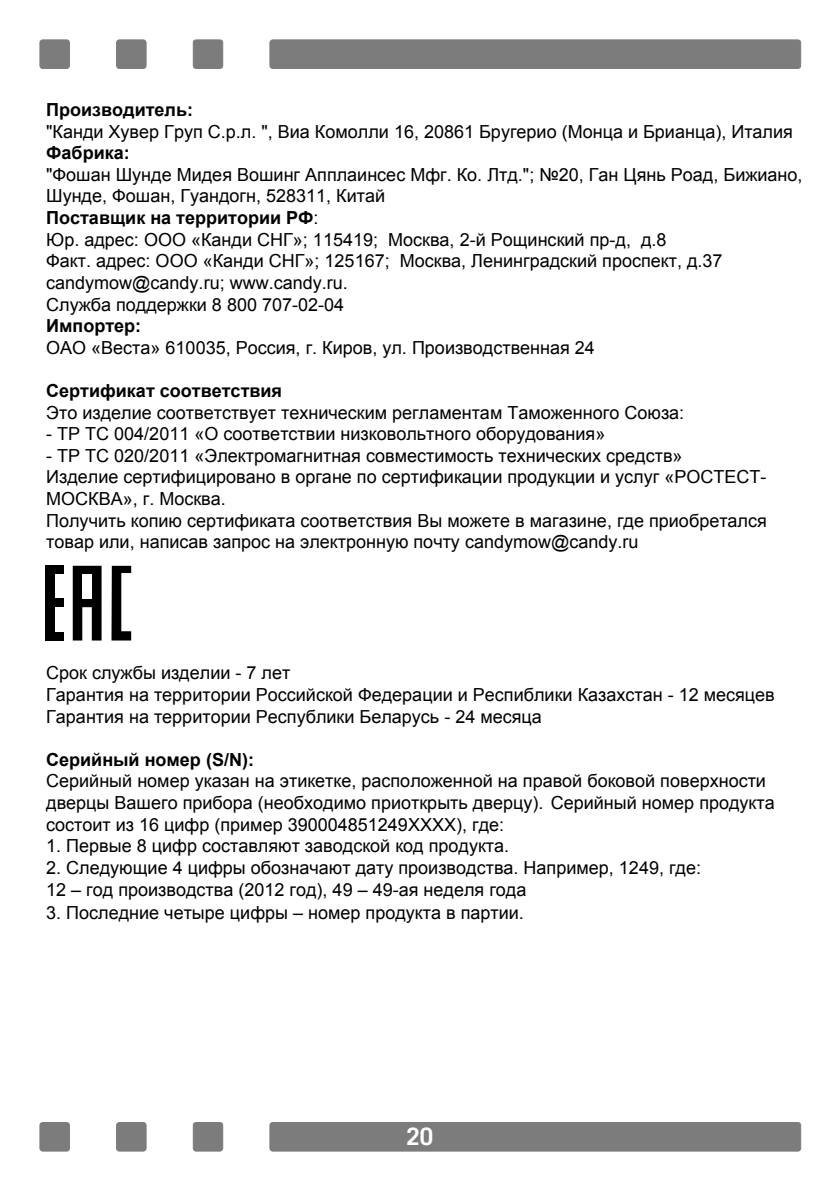
<style>
.page{position:relative;width:840px;height:1191px;background:#fff}
.page>*{position:absolute;margin:0;border:0;box-sizing:border-box;transform-origin:0 0}
.t1{font:700 24px "Trade Gothic";color:#fff}
.t2{font:18px/21.6px "Arial";color:#000}
.t3{font:700 18px "Arial";color:#000}
.s1{font-weight:700}
</style>
<div class="page">
<div style="left:270px;top:40px;width:530px;height:28px;background:#7d7c7c;border-radius:3px"></div>
<div style="left:269px;top:40px;width:531px;height:29px;border:1px solid #7d7c7c;border-radius:3px"></div>
<div style="left:40px;top:40px;width:29px;height:28px;background:#7d7c7c;border-radius:3px"></div>
<div style="left:40px;top:40px;width:30px;height:29px;border:1px solid #7d7c7c;border-radius:3px"></div>
<div style="left:193px;top:40px;width:29px;height:28px;background:#7d7c7c;border-radius:3px"></div>
<div style="left:193px;top:40px;width:30px;height:29px;border:1px solid #7d7c7c;border-radius:3px"></div>
<div style="left:116px;top:40px;width:30px;height:28px;background:#7d7c7c;border-radius:3px"></div>
<div style="left:116px;top:40px;width:30px;height:29px;border:1px solid #7d7c7c;border-radius:3px"></div>
<div style="left:270px;top:1122px;width:530px;height:29px;background:#7d7c7c;border-radius:3px"></div>
<div style="left:269px;top:1122px;width:531px;height:29px;border:1px solid #7d7c7c;border-radius:3px"></div>
<div style="left:40px;top:1122px;width:29px;height:29px;background:#7d7c7c;border-radius:3px"></div>
<div style="left:40px;top:1122px;width:30px;height:29px;border:1px solid #7d7c7c;border-radius:3px"></div>
<div style="left:193px;top:1122px;width:29px;height:29px;background:#7d7c7c;border-radius:3px"></div>
<div style="left:193px;top:1122px;width:30px;height:29px;border:1px solid #7d7c7c;border-radius:3px"></div>
<div style="left:116px;top:1122px;width:30px;height:29px;background:#7d7c7c;border-radius:3px"></div>
<div style="left:116px;top:1122px;width:30px;height:29px;border:1px solid #7d7c7c;border-radius:3px"></div>
<div style="left:45px;top:566px;width:19px;height:8px;background:#000"></div>
<div style="left:45px;top:574px;width:9px;height:66px;background:#000"></div>
<div style="left:51px;top:632px;width:13px;height:8px;background:#000"></div>
<div style="left:54px;top:598px;width:10px;height:9px;background:#000"></div>
<svg style="left:73px;top:566px;width:28px;height:74px"></svg>
<div style="left:83px;top:574px;width:9px;height:25px;background:#fff"></div>
<svg style="left:111px;top:566px;width:20px;height:74px"></svg>
<p class="t3" style="left:46px;top:98px;width:148px">Производитель:</p>
<p class="t2" style="left:46px;top:121px;width:747px">"Канди Хувер Груп С.р.л. ", Виа Комолли 16, 20861 Бругерио (Монца и Брианца), Италия</p>
<p class="t3" style="left:46px;top:141px;width:85px">Фабрика:</p>
<p class="t2" style="left:46px;top:164px;width:757px">"Фошан Шунде Мидея Вошинг Апплаинсес Мфг. Ко. Лтд."; №20, Ган Цянь Роад, Бижиано, Шунде, Фошан, Гуандогн, 528311, Китай<br><span class="s1">Поставщик на территории РФ</span>:<br>Юр. адрес: OOO «Канди СНГ»; 115419; Москва, 2-й Рощинский пр-д, д.8<br>Факт. адрес: OOO «Канди СНГ»; 125167; Москва, Ленинградский проспект, д.37 candymow@candy.ru; www.candy.ru.<br>Служба поддержки 8 800 707-02-04</p>
<p class="t3" style="left:46px;top:314px;width:96px">Импортер:</p>
<p class="t2" style="left:46px;top:337px;width:550px">ОАО «Веста» 610035, Россия, г. Киров, ул. Производственная 24</p>
<p class="t3" style="left:46px;top:378px;width:237px">Сертификат соответствия</p>
<p class="t2" style="left:46px;top:401px;width:639px">Это изделие соответствует техническим регламентам Таможенного Союза:</p>
<p class="t2" style="left:46px;top:423px;width:560px">- ТР ТС 004/2011 «О соответствии низковольтного оборудования»</p>
<p class="t2" style="left:46px;top:445px;width:721px">- ТР ТС 020/2011 «Электромагнитная совместимость технических средств»<br>Изделие сертифицировано в органе по сертификации продукции и услуг «РОСТЕСТ-МОСКВА», г. Москва.<br>Получить копию сертификата соответствия Вы можете в магазине, где приобретался товар или, написав запрос на электронную почту candymow@candy.ru</p>
<p class="t2" style="left:46px;top:662px;width:729px">Срок службы изделии - 7 лет<br>Гарантия на территории Российской Федерации и Респиблики Казахстан - 12 месяцев<br>Гарантия на территории Республики Беларусь - 24 месяца</p>
<p class="t3" style="left:46px;top:747px;width:209px">Серийный номер (S/N):</p>
<p class="t2" style="left:46px;top:770px;width:729px">Серийный номер указан на этикетке, расположенной на правой боковой поверхности дверцы Вашего прибора (необходимо приоткрыть дверцу). Серийный номер продукта состоит из 16 цифр (пример 390004851249ХХХХ), где:</p>
<p class="t2" style="left:46px;top:835px;width:464px">1. Первые 8 цифр составляют заводской код продукта.</p>
<p class="t2" style="left:46px;top:857px;width:656px">2. Следующие 4 цифры обозначают дату производства. Например, 1249, где:<br>12 – год производства (2012 год), 49 – 49-ая неделя года</p>
<p class="t2" style="left:46px;top:901px;width:479px">3. Последние четыре цифры – номер продукта в партии.</p>
<h1 class="t1" style="left:406px;top:1122px;width:28px">20</h1>
</div>
